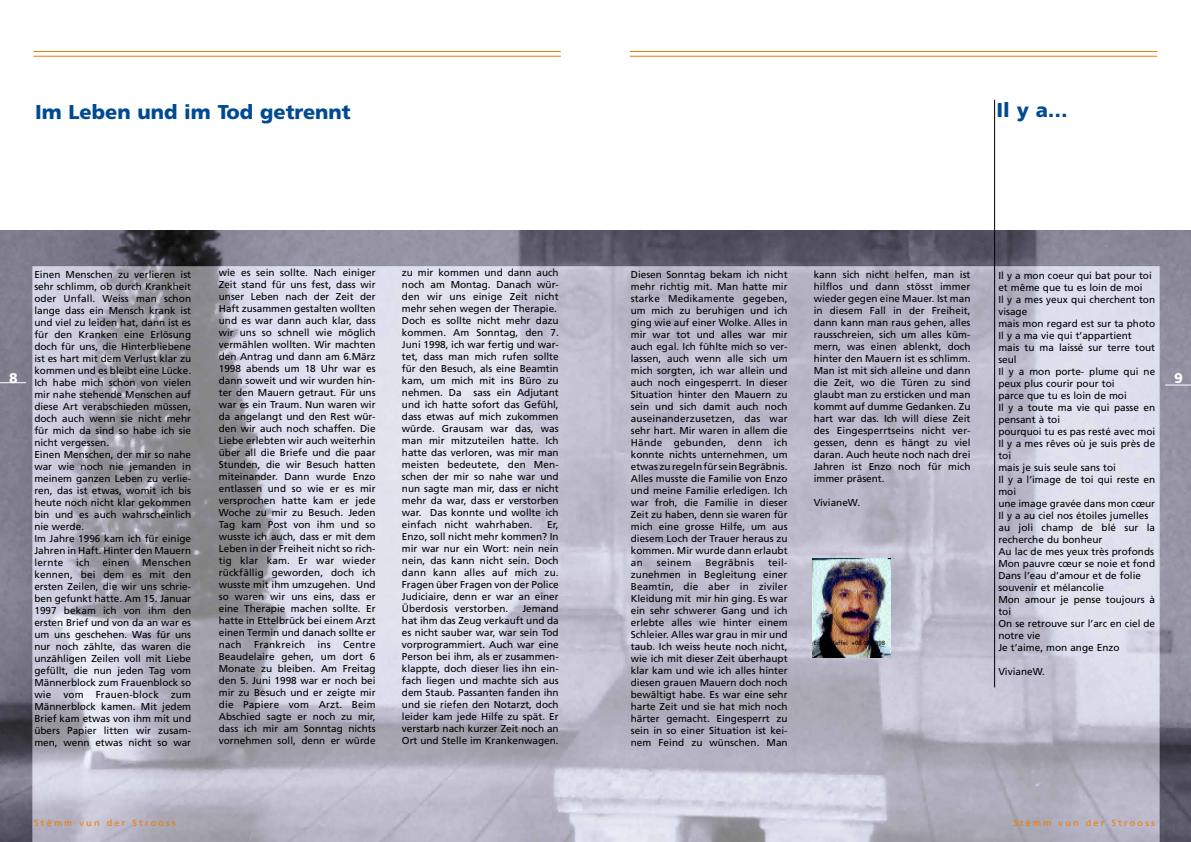
<style>
.page{position:relative;width:1191px;height:842px;background:#fff}
.page>*{position:absolute;margin:0;border:0;box-sizing:border-box;transform-origin:0 0}
.t1{font:900 20px "Frutiger";color:#004a93}
.t2{font:900 14px "Frutiger";color:#fff}
.t3{font:10px/12px "Frutiger";color:#000;text-align:justify}
.t4{font:10px "Frutiger";letter-spacing:.03em;color:#000}
.t5{font:9px "Frutiger";letter-spacing:.25em;color:#ef7d00}
.t6{font:6px "Frutiger";color:#000}
</style>
<div class="page">
<img style="left:0;top:231px;width:1191px;height:611px">
<svg style="left:630px;top:55px;width:527px;height:1px"></svg>
<hr style="left:630px;top:51px;width:527px;height:1px;background:#ef7d00">
<hr style="left:630px;top:56px;width:527px;height:1px;background:#ef7d00">
<img style="left:812px;top:559px;width:78px;height:98px">
<svg style="left:1165px;top:384px;width:26px;height:1px"></svg>
<hr style="left:994px;top:100px;width:1px;height:587px;background:#000">
<svg style="left:33px;top:55px;width:528px;height:1px"></svg>
<hr style="left:33px;top:51px;width:528px;height:1px;background:#ef7d00">
<hr style="left:33px;top:56px;width:528px;height:1px;background:#ef7d00">
<svg style="left:0;top:382px;width:26px;height:1px"></svg>
<h1 class="t1" style="left:35px;top:100px;width:317px">Im Leben und im Tod getrennt</h1>
<h2 class="t2" style="left:9px;top:370px;width:10px">8</h2>
<p class="t3" style="left:34px;top:268px;width:158px;text-align:left">Einen Menschen zu verlieren ist sehr schlimm, ob durch Krankheit oder Unfall. Weiss man schon lange dass ein Mensch krank ist und viel zu leiden hat, dann ist es für den Kranken eine Erlösung doch für uns, die Hinterbliebene ist es hart mit dem Verlust klar zu kommen und es bleibt eine Lücke.<br>Ich habe mich schon von vielen mir nahe stehende Menschen auf diese Art verabschieden müssen, doch auch wenn sie nicht mehr für mich da sind so habe ich sie nicht vergessen.<br>Einen Menschen, der mir so nahe war wie noch nie jemanden in meinem ganzen Leben zu verlie&shy;ren, das ist etwas, womit ich bis heute noch nicht klar gekommen bin und es auch wahrscheinlich nie werde.<br>Im Jahre 1996 kam ich für einige<br>Jahren in Haft. Hinter den Mauern lernte</p>
<p class="t3" style="left:34px;top:556px;width:158px;text-indent:108px">Menschen kennen, bei dem es mit den ersten Zeilen, die wir uns schrie&shy;ben gefunkt hatte. Am 15. Januar 1997 bekam ich von ihm den ersten Brief und von da an war es um uns geschehen. Was für uns nur noch zählte, das waren die unzähligen Zeilen voll mit Liebe gefüllt, die nun jeden Tag vom Männerblock zum Frauenblock so wie vom Frauen-block zum Männerblock kamen. Mit jedem Brief kam etwas von ihm mit und übers Papier litten wir zusam&shy;men, wenn etwas nicht so war</p>
<p class="t3" style="left:76px;top:556px;width:15px">ich</p>
<p class="t3" style="left:102px;top:556px;width:29px">einen</p>
<p class="t3" style="left:219px;top:267px;width:158px">wie es sein sollte. Nach einiger Zeit stand für uns fest, dass wir unser Leben nach der Zeit der Haft zusammen gestalten wollten und es war dann auch klar, dass wir uns so schnell wie möglich vermählen wollten. Wir machten den Antrag und dann am 6.März 1998 abends um 18 Uhr war es dann soweit und wir wurden hin&shy;ter den Mauern getraut. Für uns war es ein Traum. Nun waren wir da angelangt und den Rest wür&shy;den wir auch noch schaffen. Die Liebe erlebten wir auch weiterhin über all die Briefe und die paar Stunden, die wir Besuch hatten miteinander. Dann wurde Enzo entlassen und so wie er es mir versprochen hatte kam er jede Woche zu mir zu Besuch. Jeden Tag kam Post von ihm und so wusste ich auch, dass er mit dem Leben in der Freiheit nicht so rich&shy;tig klar kam. Er war wieder rückfällig geworden, doch ich wusste mit ihm umzugehen. Und so waren wir uns eins, dass er eine Therapie machen sollte. Er hatte in Ettelbrück bei einem Arzt einen Termin und danach sollte er nach Frankreich ins Centre Beaudelaire gehen, um dort 6<br>Monate zu bleiben. Am Freitag den 5. Juni 1998 war er noch bei mir zu Besuch und er zeigte mir die Papiere vom Arzt. Beim Abschied sagte er noch zu mir, dass ich mir am Sonntag nichts vornehmen soll, denn er würde</p>
<p class="t3" style="left:402px;top:267px;width:158px;text-align:left">zu mir kommen und dann auch noch am Montag. Danach wür&shy;den wir uns einige Zeit nicht mehr sehen wegen der Therapie.<br>Doch es sollte nicht mehr dazu kommen. Am Sonntag, den 7.<br>Juni 1998, ich war fertig und war&shy;tet, dass man mich rufen sollte für den Besuch, als eine Beamtin kam, um mich mit ins Büro zu nehmen. Da sass ein Adjutant und ich hatte sofort das Gefühl, dass etwas auf mich zukommen würde. Grausam war das, was man mir mitzuteilen hatte. Ich hatte das verloren, was mir man meisten bedeutete, den Men&shy;schen der mir so nahe war und nun sagte man mir, dass er nicht mehr da war, dass er verstorben war. Das konnte und wollte ich einfach nicht wahrhaben.</p>
<p class="t3" style="left:402px;top:519px;width:158px;text-indent:145px">Er, Enzo, soll nicht mehr kommen? In mir war nur ein Wort: nein nein nein, das kann nicht sein. Doch dann kann alles auf mich zu.<br>Fragen über Fragen von der Police Judiciaire, denn er war an einer Überdosis verstorben.</p>
<p class="t3" style="left:402px;top:603px;width:158px;text-indent:120px">Jemand hat ihm das Zeug verkauft und da es nicht sauber war, war sein Tod vorprogrammiert. Auch war eine Person bei ihm, als er zusammen&shy;klappte, doch dieser lies ihn ein&shy;fach liegen und machte sich aus dem Staub. Passanten fanden ihn und sie riefen den Notarzt, doch leider kam jede Hilfe zu spät. Er verstarb nach kurzer Zeit noch an Ort und Stelle im Krankenwagen.</p>
<p class="t5" style="left:34px;top:817px;width:143px">Stëmm vun der Strooss</p>
<h1 class="t1" style="left:996px;top:98px;width:73px">Il y a…</h1>
<p class="t3" style="left:631px;top:268px;width:158px">Diesen Sonntag bekam ich nicht mehr richtig mit. Man hatte mir starke Medikamente gegeben, um mich zu beruhigen und ich ging wie auf einer Wolke. Alles in mir war tot und alles war mir auch egal. Ich fühlte mich so ver&shy;lassen, auch wenn alle sich um mich sorgten, ich war allein und auch noch eingesperrt. In dieser Situation hinter den Mauern zu sein und sich damit auch noch auseinanderzusetzen, das war sehr hart. Mir waren in allem die Hände gebunden, denn ich konnte nichts unternehmen, um etwas zu regeln für sein Begräbnis.<br>Alles musste die Familie von Enzo und meine Familie erledigen. Ich war froh, die Familie in dieser Zeit zu haben, denn sie waren für mich eine grosse Hilfe, um aus diesem Loch der Trauer heraus zu kommen. Mir wurde dann erlaubt an</p>
<p class="t3" style="left:631px;top:556px;width:158px;text-indent:137px">teil&shy;zunehmen in Begleitung einer Beamtin, die aber in ziviler Kleidung mit mir hin ging. Es war ein sehr schwerer Gang und ich erlebte alles wie hinter einem Schleier. Alles war grau in mir und taub. Ich weiss heute noch nicht, wie ich mit dieser Zeit überhaupt klar kam und wie ich alles hinter diesen grauen Mauern doch noch bewältigt habe. Es war eine sehr harte Zeit und sie hat mich noch härter gemacht. Eingesperrt zu sein in so einer Situation ist kei&shy;nem Feind zu wünschen. Man</p>
<p class="t3" style="left:657px;top:556px;width:36px">seinem</p>
<p class="t4" style="left:705px;top:556px;width:50px">Begräbnis</p>
<p class="t3" style="left:813px;top:268px;width:158px">kann sich nicht helfen, man ist hilflos und dann stösst immer wieder gegen eine Mauer. Ist man in diesem Fall in der Freiheit, dann kann man raus gehen, alles rausschreien, sich um alles küm&shy;mern, was einen ablenkt, doch hinter den Mauern ist es schlimm.<br>Man ist mit sich alleine und dann die Zeit, wo die Türen zu sind glaubt man zu ersticken und man kommt auf dumme Gedanken. Zu hart war das. Ich will diese Zeit des Eingesperrtseins nicht ver&shy;gessen, denn es hängt zu viel daran. Auch heute noch nach drei Jahren ist Enzo noch für mich immer präsent.</p>
<p class="t3" style="left:813px;top:496px;width:48px">VivianeW.</p>
<p class="t6" style="left:813px;top:639px;width:73px">Enzo Maffei +06.06.1998</p>
<p class="t3" style="left:998px;top:270px;width:158px;text-align:left">Il y a mon coeur qui bat pour toi et même que tu es loin de moi<br>Il y a mes yeux qui cherchent ton visage<br>mais mon regard est sur ta photo<br>Il y a ma vie qui t’appartient mais tu ma laissé sur terre tout seul<br>Il y a mon porte- plume qui ne peux plus courir pour toi<br>parce que tu es loin de moi<br>Il y a toute ma vie qui passe en pensant à toi<br>pourquoi tu es pas resté avec moi<br>Il y a mes rêves où je suis près de toi<br>mais je suis seule sans toi<br>Il y a l’image de toi qui reste en moi<br>une image gravée dans mon cœur<br>Il y a au ciel nos étoiles jumelles au joli champ de blé sur la recherche du bonheur<br>Au lac de mes yeux très profonds<br>Mon pauvre cœur se noie et fond<br>Dans l’eau d’amour et de folie souvenir et mélancolie<br>Mon amour je pense toujours à toi<br>On se retrouve sur l’arc en ciel de notre vie<br>Je t’aime, mon ange Enzo</p>
<p class="t3" style="left:998px;top:666px;width:48px">VivianeW.</p>
<h2 class="t2" style="left:1174px;top:370px;width:10px">9</h2>
<p class="t5" style="left:1013px;top:817px;width:143px">Stëmm vun der Strooss</p>
</div>
